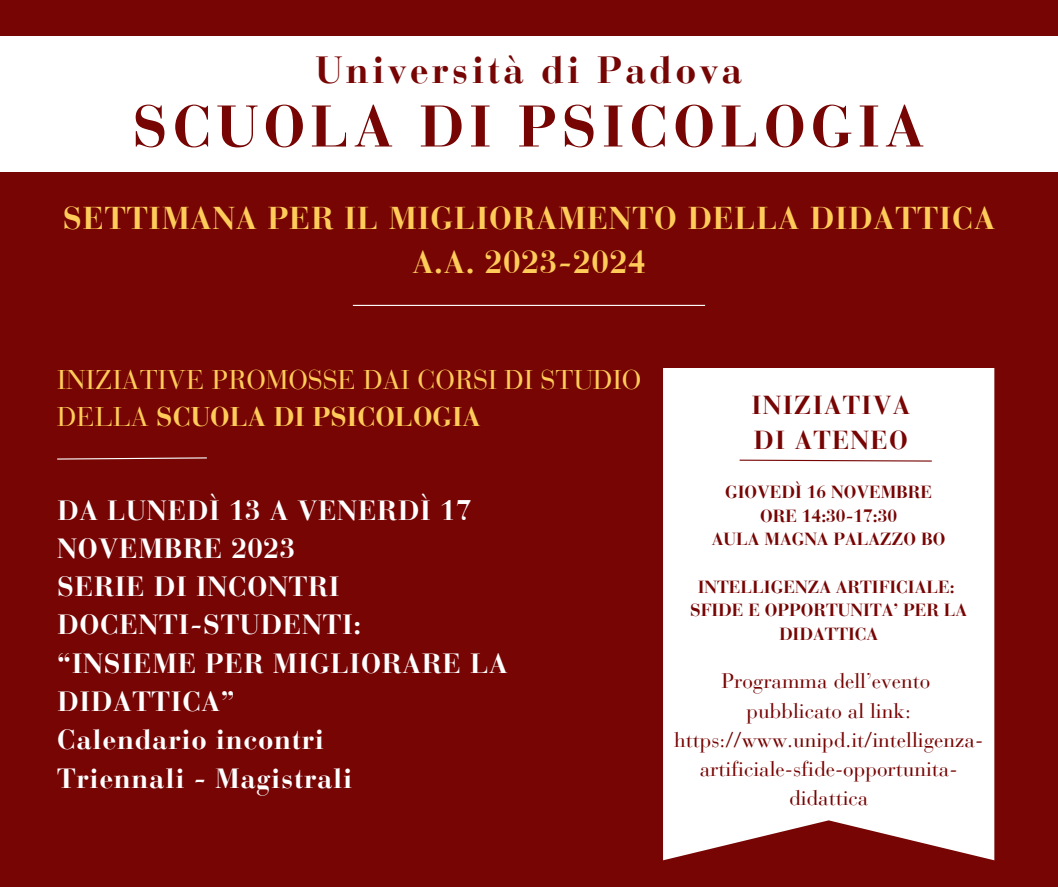
<style>
.page{position:relative;width:1058px;height:887px;background:#fff}
.page>*{position:absolute;margin:0;border:0;box-sizing:border-box;transform-origin:0 0}
.t1{font:700 58.2px "Bauer Bodoni Pro";letter-spacing:.085em;color:#760504}
.t2{font:700 37.65px "Bauer Bodoni Pro";letter-spacing:.085em;color:#760504}
.t3{font:700 31.5px "Bauer Bodoni Pro";letter-spacing:.025em;color:#ffcc59}
.t4{font:700 27.75px "Bauer Bodoni Pro";letter-spacing:.025em;color:#fff}
.t5{font:27px/37.2px "Bauer Bodoni Pro";color:#ffcc59}
.t6{font:700 25.95px "Bauer Bodoni Pro";letter-spacing:.05em;color:#760504}
.t7{font:21px/29.2px "Bauer Bodoni Pro";color:#760504;text-align:center}
.t8{font:700 17.55px/23.7px "Bauer Bodoni Pro";color:#760504;text-align:center}
.s1{font-weight:700}
</style>
<div class="page">
<div style="left:0;top:0;width:1058px;height:886px;background:#760504"></div>
<div style="left:0;top:36px;width:1058px;height:135px;background:#fff"></div>
<hr style="left:353px;top:305px;width:352px;height:1px;background:#fff">
<div style="left:663px;top:368px;width:331px;height:492px;background:#fff"></div>
<svg style="left:738px;top:459px;width:194px;height:3px"></svg>
<svg style="left:57px;top:457px;width:150px;height:3px"></svg>
<p class="t2" style="left:315px;top:56px;width:428px">Università di Padova</p>
<p class="t1" style="left:132px;top:104px;width:793px">SCUOLA DI PSICOLOGIA</p>
<p class="t3" style="left:63px;top:205px;width:933px">SETTIMANA PER IL MIGLIORAMENTO DELLA DIDATTICA</p>
<p class="t3" style="left:412px;top:249px;width:235px">A.A. 2023-2024</p>
<p class="t5" style="left:57px;top:364px;width:585px">INIZIATIVE PROMOSSE DAI CORSI DI STUDIO<br>DELLA <span class="s1">SCUOLA DI PSICOLOGIA</span></p>
<p class="t4" style="left:57px;top:499px;width:416px">DA LUNEDÌ 13 A VENERDÌ 17</p>
<p class="t4" style="left:57px;top:537px;width:239px">NOVEMBRE 2023</p>
<p class="t4" style="left:57px;top:575px;width:284px">SERIE DI INCONTRI</p>
<p class="t4" style="left:57px;top:614px;width:305px">DOCENTI-STUDENTI:</p>
<p class="t4" style="left:57px;top:652px;width:452px">“INSIEME PER MIGLIORARE LA</p>
<p class="t4" style="left:57px;top:690px;width:179px">DIDATTICA”</p>
<p class="t4" style="left:57px;top:728px;width:268px">Calendario incontri</p>
<p class="t4" style="left:57px;top:767px;width:297px">Triennali - Magistrali</p>
<p class="t6" style="left:751px;top:394px;width:160px">INIZIATIVA</p>
<p class="t6" style="left:753px;top:430px;width:156px">DI ATENEO</p>
<p class="t8" style="left:725px;top:482px;width:209px">GIOVEDÌ 16 NOVEMBRE</p>
<p class="t8" style="left:760px;top:506px;width:139px">ORE 14:30-17:30</p>
<p class="t8" style="left:712px;top:529px;width:235px">AULA MAGNA PALAZZO BO</p>
<p class="t8" style="left:698px;top:576px;width:258px">INTELLIGENZA ARTIFICIALE:</p>
<p class="t8" style="left:690px;top:600px;width:279px">SFIDE E OPPORTUNITA’ PER LA<br>DIDATTICA</p>
<p class="t7" style="left:721px;top:668px;width:210px">Programma dell’evento</p>
<p class="t7" style="left:746px;top:698px;width:166px">pubblicato al link:</p>
<p class="t7" style="left:674px;top:727px;width:311px">https://www.unipd.it/intelligenza&shy;artificiale-sfide-opportunita&shy;didattica</p>
</div>
